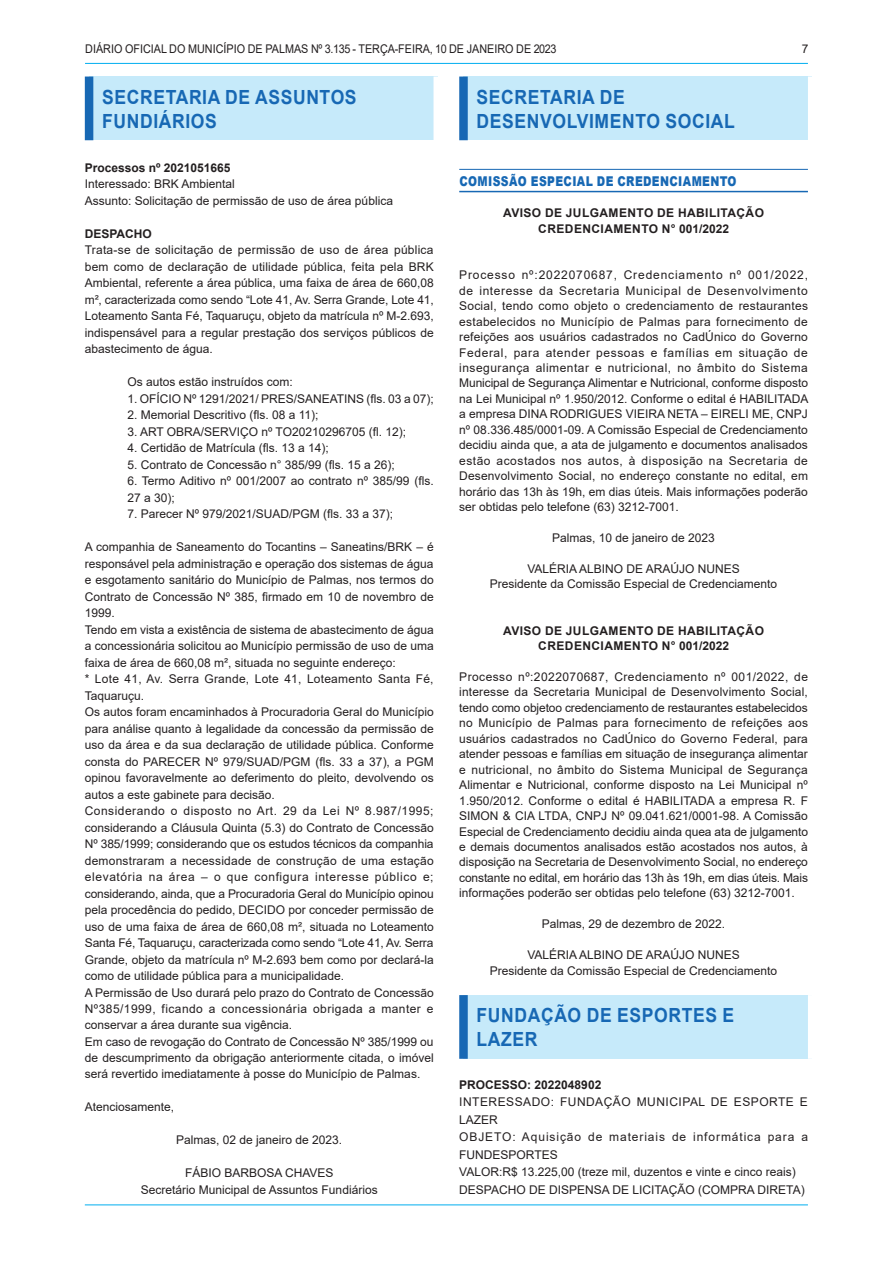
<style>
.page{position:relative;width:893px;height:1263px;background:#fff}
.page>*{position:absolute;margin:0;border:0;box-sizing:border-box;transform-origin:0 0}
.CHANCELA{font:700 19.5px/24px "Arial";letter-spacing:.035em;color:#1768b4;scale:.9 1}
.SUBCHANCELAS{font:900 13.5px "Arial";letter-spacing:.035em;color:#1768b4;scale:.8 1}
.SEM_PARAGRAFO{font:12px/15.5px "Arial";color:#231f20;text-align:justify}
.NUMERAÇÃO{font:12px/16.5px "Arial";color:#231f20}
.ASSINATURA{font:12px "Arial";color:#231f20}
.TITULO{font:700 12px "Arial";letter-spacing:.035em;color:#231f20}
.SEM_PARAGRAFO-2{font:12px "Arial";color:#231f20;scale:.9 1}
.SEM_PARAGRAFO-3{font:12px/16.5px "Arial";letter-spacing:.02em;color:#231f20}
.SEM_PARAGRAFO-4{font:12px/17.4px "Arial";letter-spacing:.075em;color:#231f20}
.SEM_PARAGRAFO-5{font:700 12px "Arial";color:#231f20}
.SEM_PARAGRAFO-6{font:12px/17.4px "Arial";letter-spacing:.04em;color:#231f20}
</style>
<div class="page">
<hr style="left:85px;top:1204px;width:723px;height:1px;background:#00aeef">
<hr style="left:85px;top:63px;width:723px;height:1px;background:#00aeef">
<div style="left:89px;top:77px;width:349px;height:63px;background:#c6eafa"></div>
<div style="left:85px;top:77px;width:8px;height:63px;background:#1768b4"></div>
<div style="left:433px;top:77px;width:9px;height:63px;background:#fff"></div>
<div style="left:463px;top:995px;width:349px;height:64px;background:#c6eafa"></div>
<div style="left:459px;top:995px;width:9px;height:64px;background:#1768b4"></div>
<div style="left:808px;top:995px;width:8px;height:64px;background:#fff"></div>
<hr style="left:459px;top:169px;width:349px;height:1px;background:#1768b4">
<hr style="left:459px;top:191px;width:349px;height:1px;background:#1768b4">
<div style="left:463px;top:77px;width:349px;height:63px;background:#c6eafa"></div>
<div style="left:459px;top:77px;width:9px;height:63px;background:#1768b4"></div>
<div style="left:808px;top:77px;width:8px;height:63px;background:#fff"></div>
<p class="SEM_PARAGRAFO-2" style="left:85px;top:40px;width:525px">DIÁRIO OFICIAL DO MUNICÍPIO DE PALMAS Nº 3.135 - TERÇA-FEIRA, 10 DE JANEIRO DE 2023</p>
<p class="SEM_PARAGRAFO" style="left:802px;top:41px;width:8px">7</p>
<p class="CHANCELA" style="left:102px;top:85px;width:284px">SECRETARIA DE ASSUNTOS<br>FUNDIÁRIOS</p>
<p class="SEM_PARAGRAFO-5" style="left:85px;top:159px;width:147px">Processos nº 2021051665</p>
<p class="SEM_PARAGRAFO" style="left:85px;top:176px;width:152px">Interessado: BRK Ambiental</p>
<p class="SEM_PARAGRAFO" style="left:85px;top:193px;width:310px">Assunto: Solicitação de permissão de uso de área pública</p>
<p class="SEM_PARAGRAFO-5" style="left:85px;top:225px;width:69px">DESPACHO</p>
<p class="SEM_PARAGRAFO" style="left:85px;top:242px;width:351px;line-height:16.5px">Trata-se de solicitação de permissão de uso de área pública bem como de declaração de utilidade pública, feita pela BRK Ambiental, referente a área pública, uma faixa de área de 660,08 m², caracterizada como sendo “Lote 41, Av. Serra Grande, Lote 41, Loteamento Santa Fé, Taquaruçu, objeto da matrícula nº M-2.693, indispensável para a regular prestação dos serviços públicos de abastecimento de água.</p>
<p class="NUMERAÇÃO" style="left:127px;top:374px;width:167px">Os autos estão instruídos com:</p>
<p class="NUMERAÇÃO" style="left:127px;top:390px;width:308px">1. OFÍCIO Nº 1291/2021/ PRES/SANEATINS (fls. 03 a 07);</p>
<p class="NUMERAÇÃO" style="left:127px;top:407px;width:193px">2. Memorial Descritivo (fls. 08 a 11);</p>
<p class="NUMERAÇÃO" style="left:127px;top:423px;width:280px">3. ART OBRA/SERVIÇO nº TO20210296705 (fl. 12);</p>
<p class="NUMERAÇÃO" style="left:127px;top:440px;width:203px">4. Certidão de Matrícula (fls. 13 a 14);</p>
<p class="NUMERAÇÃO" style="left:127px;top:456px;width:269px">5. Contrato de Concessão n° 385/99 (fls. 15 a 26);</p>
<p class="NUMERAÇÃO" style="left:127px;top:473px;width:308px">6. Termo Aditivo nº 001/2007 ao contrato nº 385/99 (fls.<br>27 a 30);</p>
<p class="NUMERAÇÃO" style="left:127px;top:506px;width:267px">7. Parecer Nº 979/2021/SUAD/PGM (fls. 33 a 37);</p>
<p class="SEM_PARAGRAFO" style="left:85px;top:539px;width:350px;line-height:16.5px">A companhia de Saneamento do Tocantins – Saneatins/BRK – é responsável pela administração e operação dos sistemas de água e esgotamento sanitário do Município de Palmas, nos termos do Contrato de Concessão Nº 385, firmado em 10 de novembro de 1999.</p>
<p class="SEM_PARAGRAFO" style="left:85px;top:621px;width:350px;line-height:16.5px">Tendo em vista a existência de sistema de abastecimento de água a concessionária solicitou ao Município permissão de uso de uma faixa de área de 660,08 m², situada no seguinte endereço:</p>
<p class="SEM_PARAGRAFO-3" style="left:85px;top:671px;width:350px">* Lote 41, Av. Serra Grande, Lote 41, Loteamento Santa Fé,<br>Taquaruçu.</p>
<p class="SEM_PARAGRAFO" style="left:85px;top:704px;width:350px;line-height:16.5px">Os autos foram encaminhados à Procuradoria Geral do Município para análise quanto à legalidade da concessão da permissão de uso da área e da sua declaração de utilidade pública. Conforme consta do PARECER Nº 979/SUAD/PGM (fls. 33 a 37), a PGM opinou favoravelmente ao deferimento do pleito, devolvendo os autos a este gabinete para decisão.</p>
<p class="SEM_PARAGRAFO" style="left:85px;top:803px;width:350px;line-height:16.5px">Considerando o disposto no Art. 29 da Lei Nº 8.987/1995; considerando a Cláusula Quinta (5.3) do Contrato de Concessão Nº 385/1999; considerando que os estudos técnicos da companhia demonstraram a necessidade de construção de uma estação elevatória na área – o que configura interesse público e; considerando, ainda, que a Procuradoria Geral do Município opinou pela procedência do pedido, DECIDO por conceder permissão de uso de uma faixa de área de 660,08 m², situada no Loteamento Santa Fé, Taquaruçu, caracterizada como sendo “Lote 41, Av. Serra Grande, objeto da matrícula nº M-2.693 bem como por declará-la como de utilidade pública para a municipalidade.</p>
<p class="SEM_PARAGRAFO" style="left:85px;top:984px;width:351px;line-height:16.4px">A Permissão de Uso durará pelo prazo do Contrato de Concessão Nº385/1999, ficando a concessionária obrigada a manter e conservar a área durante sua vigência.</p>
<p class="SEM_PARAGRAFO" style="left:85px;top:1033px;width:350px;line-height:16.4px">Em caso de revogação do Contrato de Concessão Nº 385/1999 ou de descumprimento da obrigação anteriormente citada, o imóvel será revertido imediatamente à posse do Município de Palmas.</p>
<p class="SEM_PARAGRAFO" style="left:85px;top:1099px;width:91px">Atenciosamente,</p>
<p class="ASSINATURA" style="left:176px;top:1132px;width:168px">Palmas, 02 de janeiro de 2023.</p>
<p class="ASSINATURA" style="left:185px;top:1165px;width:150px">FÁBIO BARBOSA CHAVES</p>
<p class="ASSINATURA" style="left:141px;top:1181px;width:238px">Secretário Municipal de Assuntos Fundiários</p>
<p class="CHANCELA" style="left:477px;top:85px;width:289px">SECRETARIA DE<br>DESENVOLVIMENTO SOCIAL</p>
<p class="SUBCHANCELAS" style="left:459px;top:171px;width:348px">COMISSÃO ESPECIAL DE CREDENCIAMENTO</p>
<p class="TITULO" style="left:503px;top:205px;width:262px">AVISO DE JULGAMENTO DE HABILITAÇÃO</p>
<p class="TITULO" style="left:538px;top:220px;width:192px">CREDENCIAMENTO N° 001/2022</p>
<p class="SEM_PARAGRAFO" style="left:459px;top:267px;width:351px">Processo nº:2022070687, Credenciamento nº 001/2022, de interesse da Secretaria Municipal de Desenvolvimento Social, tendo como objeto o credenciamento de restaurantes estabelecidos no Município de Palmas para fornecimento de refeições aos usuários cadastrados no CadÚnico do Governo Federal, para atender pessoas e famílias em situação de insegurança alimentar e nutricional, no âmbito do Sistema Municipal de Segurança Alimentar e Nutricional, conforme disposto na Lei Municipal nº 1.950/2012. Conforme o edital é HABILITADA a empresa DINA RODRIGUES VIEIRA NETA – EIRELI ME, CNPJ nº 08.336.485/0001-09. A Comissão Especial de Credenciamento decidiu ainda que, a ata de julgamento e documentos analisados estão acostados nos autos, à disposição na Secretaria de Desenvolvimento Social, no endereço constante no edital, em horário das 13h às 19h, em dias úteis. Mais informações poderão ser obtidas pelo telefone (63) 3212-7001.</p>
<p class="ASSINATURA" style="left:552px;top:529px;width:164px">Palmas, 10 de janeiro de 2023</p>
<p class="ASSINATURA" style="left:527px;top:560px;width:214px">VALÉRIA ALBINO DE ARAÚJO NUNES</p>
<p class="ASSINATURA" style="left:490px;top:576px;width:289px">Presidente da Comissão Especial de Credenciamento</p>
<p class="TITULO" style="left:503px;top:622px;width:262px">AVISO DE JULGAMENTO DE HABILITAÇÃO</p>
<p class="TITULO" style="left:538px;top:637px;width:192px">CREDENCIAMENTO N° 001/2022</p>
<p class="SEM_PARAGRAFO" style="left:459px;top:669px;width:350px">Processo nº:2022070687, Credenciamento nº 001/2022, de interesse da Secretaria Municipal de Desenvolvimento Social, tendo como objetoo credenciamento de restaurantes estabelecidos no Município de Palmas para fornecimento de refeições aos usuários cadastrados no CadÚnico do Governo Federal, para atender pessoas e famílias em situação de insegurança alimentar e nutricional, no âmbito do Sistema Municipal de Segurança Alimentar e Nutricional, conforme disposto na Lei Municipal nº 1.950/2012. Conforme o edital é HABILITADA a empresa R. F SIMON &amp; CIA LTDA, CNPJ Nº 09.041.621/0001-98. A Comissão Especial de Credenciamento decidiu ainda quea ata de julgamento e demais documentos analisados estão acostados nos autos, à disposição na Secretaria de Desenvolvimento Social, no endereço constante no edital, em horário das 13h às 19h, em dias úteis. Mais informações poderão ser obtidas pelo telefone (63) 3212-7001.</p>
<p class="ASSINATURA" style="left:542px;top:916px;width:185px">Palmas, 29 de dezembro de 2022.</p>
<p class="ASSINATURA" style="left:527px;top:947px;width:214px">VALÉRIA ALBINO DE ARAÚJO NUNES</p>
<p class="ASSINATURA" style="left:490px;top:962px;width:289px">Presidente da Comissão Especial de Credenciamento</p>
<p class="CHANCELA" style="left:477px;top:1003px;width:288px">FUNDAÇÃO DE ESPORTES E<br>LAZER</p>
<p class="SEM_PARAGRAFO-5" style="left:459px;top:1076px;width:144px">PROCESSO: 2022048902</p>
<p class="SEM_PARAGRAFO-6" style="left:459px;top:1093px;width:350px">INTERESSADO: FUNDAÇÃO MUNICIPAL DE ESPORTE E<br>LAZER</p>
<p class="SEM_PARAGRAFO-4" style="left:459px;top:1128px;width:350px">OBJETO: Aquisição de materiais de informática para a<br>FUNDESPORTES</p>
<p class="SEM_PARAGRAFO" style="left:459px;top:1164px;width:338px">VALOR:R$ 13.225,00 (treze mil, duzentos e vinte e cinco reais)</p>
<p class="SEM_PARAGRAFO" style="left:459px;top:1181px;width:347px">DESPACHO DE DISPENSA DE LICITAÇÃO (COMPRA DIRETA)</p>
</div>
